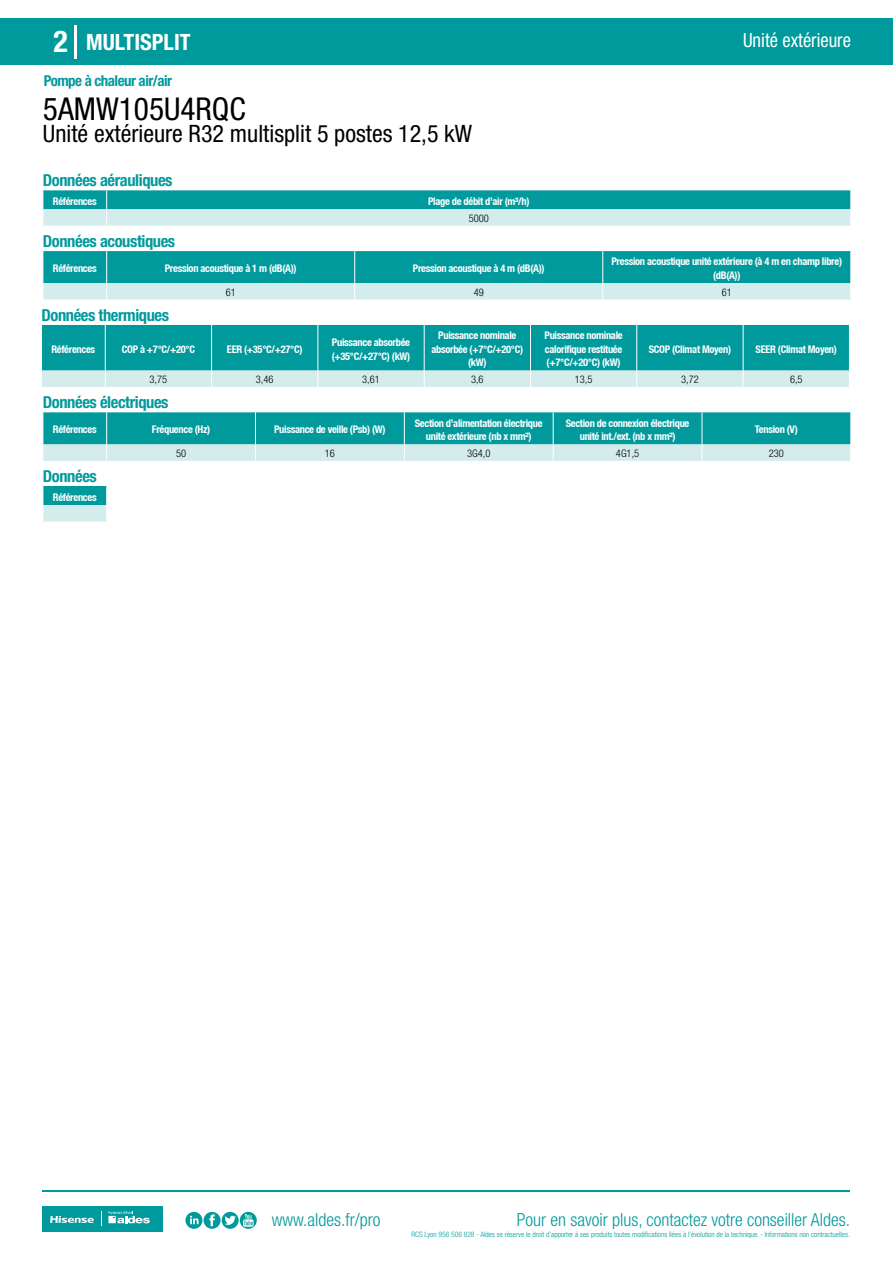
<style>
.page{position:relative;width:893px;height:1263px;background:#fff}
.page>*{position:absolute;margin:0;border:0;box-sizing:border-box;transform-origin:0 0}
.t1{font:condensed 31.5px "Helvetica Neue LT Std";color:#000}
.t2{font:700 condensed 30px "Helvetica Neue LT Std";color:#fff}
.t3{font:condensed 24px "Helvetica Neue LT Std";color:#000}
.t4{font:700 condensed 22.5px "Helvetica Neue LT Std";color:#fff}
.t5{font:condensed 19.5px "Helvetica Neue LT Std";color:#fff;scale:.95 1}
.t6{font:300 condensed 18px "Helvetica Neue LT Std";color:#009a9d}
.t7{font:700 condensed 16.5px "Helvetica Neue LT Std";letter-spacing:-.025em;color:#009a9d}
.t8{font:700 condensed 15px "Helvetica Neue LT Std";letter-spacing:-.035em;color:#009a9d}
.t9{font:700 condensed 10.5px/13.5px "Helvetica Neue";letter-spacing:-.03em;color:#fff;text-align:center}
.t10{font:300 condensed 10.5px "Helvetica Neue";color:#000}
.t11{font:300 condensed 7.5px "Helvetica Neue LT Std";color:#009a9d}
</style>
<div class="page">
<svg style="left:185px;top:1212px;width:72px;height:17px"></svg>
<div style="left:43px;top:1206px;width:120px;height:25px;background:#009a9d"></div>
<svg style="left:101px;top:1211px;width:1px;height:15px"></svg>
<svg style="left:108px;top:1211px;width:42px;height:12px"></svg>
<svg style="left:50px;top:1216px;width:44px;height:7px"></svg>
<div style="left:0;top:18px;width:893px;height:46px;background:#009a9d"></div>
<hr style="left:74px;top:25px;width:2px;height:33px;background:#fff">
<hr style="left:43px;top:1190px;width:807px;height:1px;background:#009a9d">
<svg style="left:43px;top:190px;width:808px;height:36px;background:#67c1c3"></svg>
<svg style="left:43px;top:251px;width:808px;height:49px;background:#4bb7b9"></svg>
<svg style="left:41px;top:325px;width:809px;height:62px;background:#3bb0b3"></svg>
<svg style="left:43px;top:412px;width:808px;height:49px;background:#4cb7b9"></svg>
<div style="left:43px;top:486px;width:64px;height:19px;background:#009a9d"></div>
<div style="left:43px;top:505px;width:64px;height:17px;background:#d5eced"></div>
<svg style="left:43px;top:486px;width:1px;height:36px"></svg>
<svg style="left:106px;top:486px;width:1px;height:36px"></svg>
<h2 class="t2" style="left:54px;top:24px;width:16px">2</h2>
<h3 class="t4" style="left:86px;top:28px;width:106px">MULTISPLIT</h3>
<h3 class="t5" style="left:743px;top:29px;width:115px">Unité extérieure</h3>
<h3 class="t8" style="left:44px;top:71px;width:130px">Pompe à chaleur air/air</h3>
<h1 class="t1" style="left:43px;top:91px;width:204px">5AMW105U4RQC</h1>
<h3 class="t3" style="left:43px;top:120px;width:431px">Unité extérieure R32 multisplit 5 postes 12,5 kW</h3>
<h3 class="t7" style="left:43px;top:170px;width:131px">Données aérauliques</h3>
<p class="t9" style="left:53px;top:194px;width:45px">Références</p>
<p class="t9" style="left:428px;top:194px;width:103px">Plage de débit d’air (m³/h)</p>
<p class="t10" style="left:469px;top:212px;width:22px">5000</p>
<h3 class="t7" style="left:43px;top:231px;width:134px">Données acoustiques</h3>
<p class="t9" style="left:53px;top:262px;width:45px">Références</p>
<p class="t9" style="left:165px;top:262px;width:133px">Pression acoustique à 1 m (dB(A))</p>
<p class="t9" style="left:413px;top:262px;width:133px">Pression acoustique à 4 m (dB(A))</p>
<p class="t9" style="left:611px;top:255px;width:232px">Pression acoustique unité extérieure (à 4 m en champ libre) (dB(A))</p>
<p class="t10" style="left:226px;top:286px;width:12px">61</p>
<p class="t10" style="left:474px;top:286px;width:12px">49</p>
<p class="t10" style="left:722px;top:286px;width:12px">61</p>
<h3 class="t7" style="left:41px;top:305px;width:129px">Données thermiques</h3>
<p class="t9" style="left:51px;top:342px;width:45px">Références</p>
<p class="t9" style="left:122px;top:342px;width:75px">COP à +7°C/+20°C</p>
<p class="t9" style="left:227px;top:342px;width:77px">EER (+35°C/+27°C)</p>
<p class="t9" style="left:332px;top:335px;width:80px;text-align:left">Puissance absorbée (+35°C/+27°C) (kW)</p>
<p class="t9" style="left:431px;top:329px;width:93px">Puissance nominale absorbée (+7°C/+20°C) (kW)</p>
<p class="t9" style="left:545px;top:329px;width:80px;text-align:justify">Puissance nominale calorifique restituée (+7°C/+20°C) (kW)</p>
<p class="t9" style="left:649px;top:342px;width:84px">SCOP (Climat Moyen)</p>
<p class="t9" style="left:756px;top:342px;width:83px">SEER (Climat Moyen)</p>
<p class="t10" style="left:150px;top:373px;width:19px">3,75</p>
<p class="t10" style="left:256px;top:373px;width:19px">3,46</p>
<p class="t10" style="left:362px;top:373px;width:19px">3,61</p>
<p class="t10" style="left:471px;top:373px;width:14px">3,6</p>
<p class="t10" style="left:575px;top:373px;width:19px">13,5</p>
<p class="t10" style="left:681px;top:373px;width:19px">3,72</p>
<p class="t10" style="left:790px;top:373px;width:14px">6,5</p>
<h3 class="t7" style="left:43px;top:392px;width:127px">Données électriques</h3>
<p class="t9" style="left:53px;top:423px;width:45px">Références</p>
<p class="t9" style="left:152px;top:423px;width:60px">Fréquence (Hz)</p>
<p class="t9" style="left:274px;top:423px;width:113px">Puissance de veille (Psb) (W)</p>
<p class="t9" style="left:415px;top:416px;width:129px">Section d’alimentation électrique unité extérieure (nb x mm²)</p>
<p class="t9" style="left:566px;top:416px;width:125px">Section de connexion électrique unité int./ext. (nb x mm²)</p>
<p class="t9" style="left:755px;top:423px;width:44px">Tension (V)</p>
<p class="t10" style="left:176px;top:447px;width:12px">50</p>
<p class="t10" style="left:325px;top:447px;width:12px">16</p>
<p class="t10" style="left:467px;top:447px;width:25px">3G4,0</p>
<p class="t10" style="left:616px;top:447px;width:25px">4G1,5</p>
<p class="t10" style="left:769px;top:447px;width:17px">230</p>
<h3 class="t7" style="left:43px;top:466px;width:56px">Données</h3>
<p class="t9" style="left:53px;top:490px;width:45px">Références</p>
<h3 class="t6" style="left:272px;top:1209px;width:110px">www.aldes.fr/pro</h3>
<h3 class="t6" style="left:517px;top:1209px;width:335px">Pour en savoir plus, contactez votre conseiller Aldes.</h3>
<p class="t11" style="left:411px;top:1230px;width:440px">RCS Lyon 956 506 828 - Aldes se réserve le droit d’apporter à ses produits toutes modifications liées à l’évolution de la technique. - Informations non contractuelles.</p>
</div>
